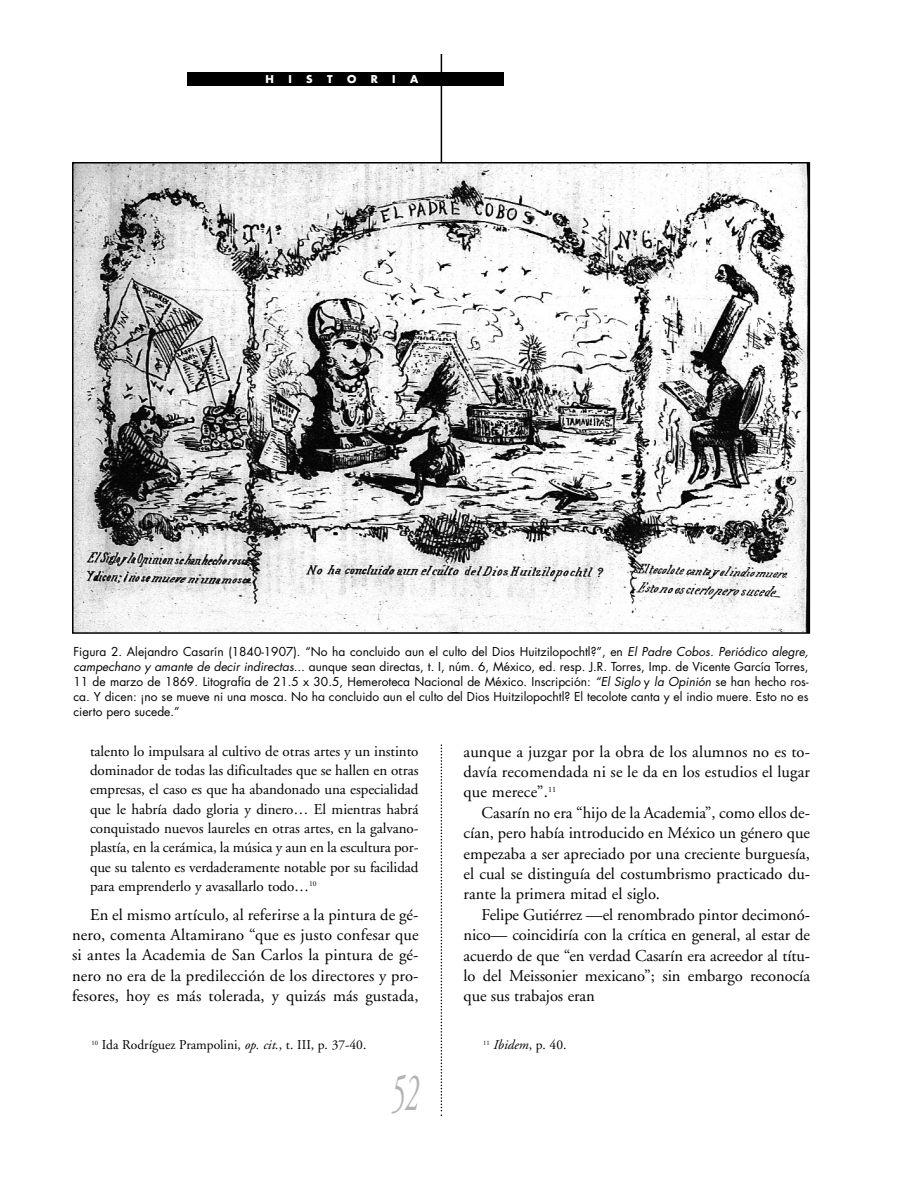
<style>
.page{position:relative;width:918px;height:1188px;background:#fff}
.page>*{position:absolute;margin:0;border:0;box-sizing:border-box;transform-origin:0 0}
.t1{font:italic 54px "Adobe Garamond";color:#b3b3b3;scale:.5 1}
.t2{font:16.5px/20.4px "Adobe Garamond";color:#000;text-align:justify}
.t3{font:15px/19.4px "Adobe Garamond";letter-spacing:-.005em;color:#000;text-align:justify}
.t4{font:13.5px "Adobe Garamond";color:#000}
.t5{font:italic 13.5px "Adobe Garamond";color:#000}
.t6{font:12px/15px "Futura";color:#000;text-align:justify}
.t7{font:700 10.5px "Futura";color:#fff}
.s1{font-style:italic}
.s2{font-style:normal}
</style>
<div class="page">
<hr style="left:441px;top:54px;width:1px;height:306px;background:#000">
<svg style="left:441px;top:744px;width:1px;height:372px"></svg>
<div style="left:188px;top:72px;width:316px;height:14px;background:#000"></div>
<img style="left:75px;top:165px;width:732px;height:466px">
<div style="left:72px;top:162px;width:738px;height:472px;border:2px solid #000"></div>
<p class="t7" style="left:266px;top:74px;width:10px">H</p>
<p class="t7" style="left:288px;top:74px;width:5px">I</p>
<p class="t7" style="left:306px;top:74px;width:8px">S</p>
<p class="t7" style="left:327px;top:74px;width:7px">T</p>
<p class="t7" style="left:347px;top:74px;width:11px">O</p>
<p class="t7" style="left:371px;top:74px;width:9px">R</p>
<p class="t7" style="left:392px;top:74px;width:5px">I</p>
<p class="t7" style="left:410px;top:74px;width:10px">A</p>
<p class="t6" style="left:73px;top:645px;width:737px">Figura 2. Alejandro Casarín (1840-1907). “No ha concluido aun el culto del Dios Huitzilopochtl?”, en <span class="s1">El Padre Cobos. Periódico alegre, campechano y amante de decir indirectas...</span> aunque sean directas, t. I, núm. 6, México, ed. resp. J.R. Torres, Imp. de Vicente García Torres, 11 de marzo de 1869. Litografía de 21.5 x 30.5, Hemeroteca Nacional de México. Inscripción: <span class="s1">“El Siglo</span> y <span class="s1">la Opinión</span> se han hecho ros&shy;ca. Y dicen: ¡no se mueve ni una mosca. No ha concluido aun el culto del Dios Huitzilopochtl? El tecolote canta y el indio muere. Esto no es cierto pero sucede.”</p>
<p class="t3" style="left:90px;top:743px;width:330px">talento lo impulsara al cultivo de otras artes y un instinto dominador de todas las dificultades que se hallen en otras empresas, el caso es que ha abandonado una especialidad que le habría dado gloria y dinero… El mientras habrá conquistado nuevos laureles en otras artes, en la galvano&shy;plastía, en la cerámica, la música y aun en la escultura por&shy;que su talento es verdaderamente notable por su facilidad para emprenderlo y avasallarlo todo…<sup>10</sup></p>
<p class="t2" style="left:72px;top:906px;width:348px;text-indent:18px">En el mismo artículo, al referirse a la pintura de gé&shy;nero, comenta Altamirano “que es justo confesar que si antes la Academia de San Carlos la pintura de gé&shy;nero no era de la predilección de los directores y pro&shy;fesores, hoy es más tolerada, y quizás más gustada,</p>
<p class="t2" style="left:464px;top:743px;width:348px">aunque a juzgar por la obra de los alumnos no es to&shy;davía recomendada ni se le da en los estudios el lugar que merece”.<sup>11</sup></p>
<p class="t2" style="left:464px;top:804px;width:348px;text-indent:18px">Casarín no era “hijo de la Academia”, como ellos de&shy;cían, pero había introducido en México un género que empezaba a ser apreciado por una creciente burguesía, el cual se distinguía del costumbrismo practicado du&shy;rante la primera mitad el siglo.</p>
<p class="t2" style="left:464px;top:906px;width:348px;text-indent:18px">Felipe Gutiérrez —el renombrado pintor decimonó&shy;nico— coincidiría con la crítica en general, al estar de acuerdo de que “en verdad Casarín era acreedor al títu&shy;lo del Meissonier mexicano”; sin embargo reconocía que sus trabajos eran</p>
<p class="t4" style="left:92px;top:1040px;width:276px"><sup>10</sup> Ida Rodríguez Prampolini, <span class="s1">op. cit.</span>, t. III, p. 37-40.</p>
<p class="t5" style="left:483px;top:1040px;width:85px"><sup>11</sup> Ibidem<span class="s2">, p. 40.</span></p>
<h1 class="t1" style="left:392px;top:1071px;width:55px">52</h1>
</div>
